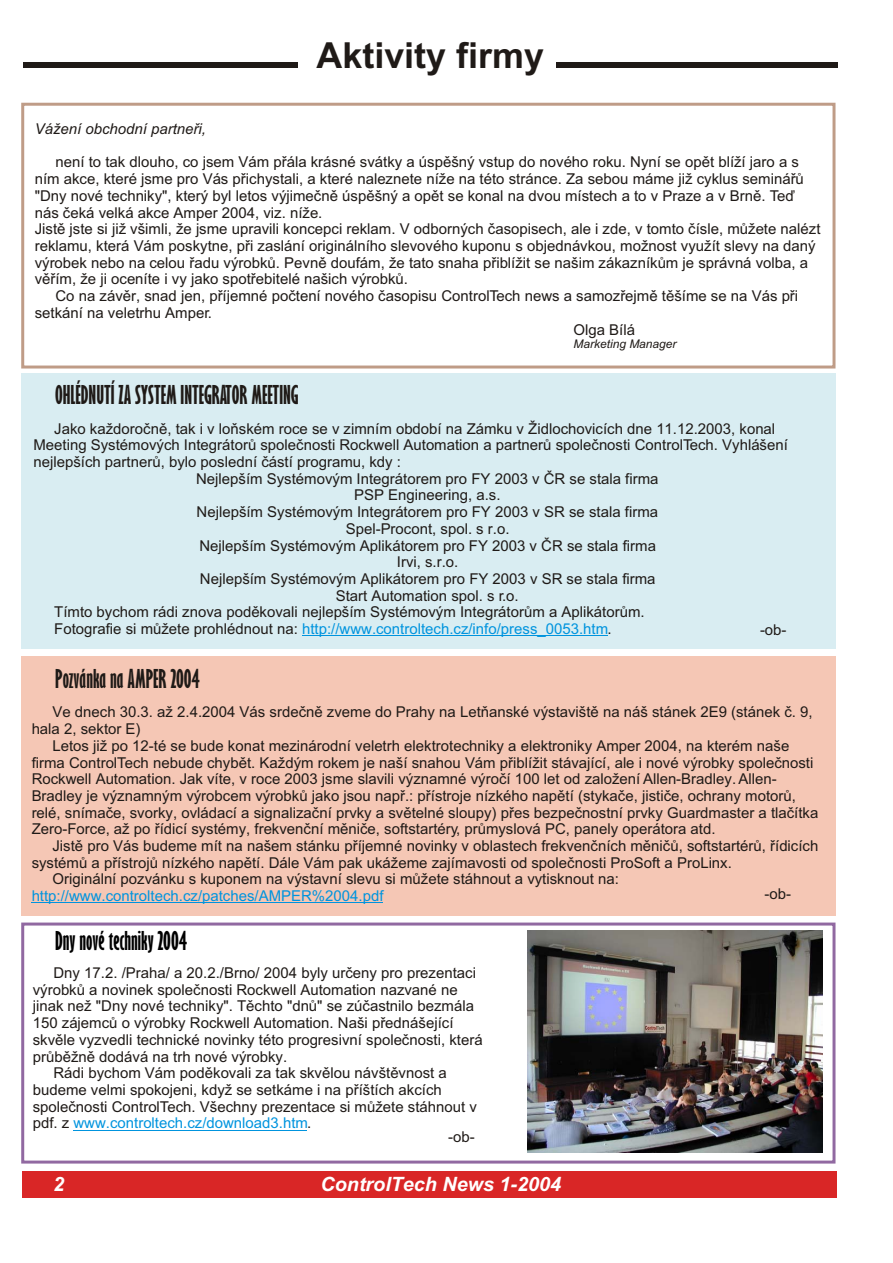
<style>
.page{position:relative;width:893px;height:1263px;background:#fff}
.page>*{position:absolute;margin:0;border:0;box-sizing:border-box;transform-origin:0 0}
.t1{font:700 35.85px "Arial";color:#1f1a17}
.t2{font:700 condensed 24px "Gill Sans MT Ext";color:#1f1a17}
.t3{font:700 condensed 24px "Gill Sans MT Ext";color:#000}
.t4{font:italic 700 19.8px "Arial";color:#fff}
.t5{font:15px/16.6px "Arial";color:#1f1a17}
.t6{font:15px "Arial";color:#0094de}
.t7{font:italic 15px "Arial";color:#1f1a17}
.t8{font:italic 12px "Arial";color:#1f1a17}
.s1{color:#1f1a17}
</style>
<div class="page">
<div style="left:23px;top:1171px;width:814px;height:27px;background:#d92626"></div>
<div style="left:23px;top:62px;width:274px;height:6px;background:#1f1a17"></div>
<div style="left:556px;top:62px;width:281px;height:6px;background:#1f1a17"></div>
<div style="left:21px;top:103px;width:814px;height:266px;border:3px solid #bf9c87"></div>
<div style="left:21px;top:923px;width:814px;height:241px;border:3px solid #9169a1"></div>
<div style="left:21px;top:373px;width:814px;height:276px;background:#d9edf2"></div>
<div style="left:21px;top:656px;width:815px;height:260px;background:#f5c7b5"></div>
<hr style="left:302px;top:635px;width:305px;height:1px;background:#0094de">
<hr style="left:32px;top:903px;width:350px;height:1px;background:#0094de">
<hr style="left:73px;top:1130px;width:234px;height:1px;background:#0094de">
<img style="left:527px;top:931px;width:295px;height:221px">
<h1 class="t1" style="left:316px;top:42px;width:229px">Aktivity firmy</h1>
<p class="t7" style="left:35px;top:123px;width:173px">Vážení obchodní partneøi,</p>
<p class="t5" style="left:35px;top:155px;width:787px;text-indent:21px">není to tak dlouho, co jsem Vám pøála krásné svátky a úspìšný vstup do nového roku. Nyní se opìt blíží jaro a s ním akce, které jsme pro Vás pøichystali, a které naleznete níže na této stránce. Za sebou máme již cyklus semináøù "Dny nové techniky", který byl letos výjimeènì úspìšný a opìt se konal na dvou místech a to v Praze a v Brnì. Teï nás èeká velká akce Amper 2004, viz. níže.<br>Jistì jste si již všimli, že jsme upravili koncepci reklam. V odborných èasopisech, ale i zde, v tomto èísle, mùžete nalézt reklamu, která Vám poskytne, pøi zaslání originálního slevového kuponu s objednávkou, možnost využít slevy na daný výrobek nebo na celou øadu výrobkù. Pevnì doufám, že tato snaha pøiblížit se našim zákazníkùm je správná volba, a vìøím, že ji oceníte i vy jako spotøebitelé našich výrobkù.</p>
<p class="t5" style="left:55px;top:289px;width:744px">Co na závìr, snad jen, pøíjemné poètení nového èasopisu ControlTech news a samozøejmì tìšíme se na Vás pøi</p>
<p class="t5" style="left:35px;top:306px;width:179px">setkání na veletrhu Amper.</p>
<p class="t5" style="left:573px;top:322px;width:63px">Olga Bílá</p>
<p class="t8" style="left:573px;top:340px;width:105px">Marketing Manager</p>
<h2 class="t2" style="left:55px;top:385px;width:245px">OHLÉDNUTÍ ZA SYSTEM INTEGRATOR MEETING</h2>
<p class="t5" style="left:54px;top:421px;width:722px">Jako každoroènì, tak i v loòském roce se v zimním období na Zámku v Židlochovicích dne 11.12.2003, konal</p>
<p class="t5" style="left:33px;top:438px;width:756px">Meeting Systémových Integrátorù spoleènosti Rockwell Automation a partnerù spoleènosti ControlTech. Vyhlášení</p>
<p class="t5" style="left:33px;top:455px;width:369px">nejlepších partnerù, bylo poslední èástí programu, kdy :</p>
<p class="t5" style="left:196px;top:472px;width:464px">Nejlepším Systémovým Integrátorem pro FY 2003 v ÈR se stala firma</p>
<p class="t5" style="left:354px;top:488px;width:148px">PSP Engineering, a.s.</p>
<p class="t5" style="left:196px;top:505px;width:463px">Nejlepším Systémovým Integrátorem pro FY 2003 v SR se stala firma</p>
<p class="t5" style="left:346px;top:522px;width:165px">Spel-Procont, spol. s r.o.</p>
<p class="t5" style="left:199px;top:538px;width:458px">Nejlepším Systémovým Aplikátorem pro FY 2003 v ÈR se stala firma</p>
<p class="t5" style="left:397px;top:555px;width:63px">Irvi, s.r.o.</p>
<p class="t5" style="left:200px;top:572px;width:457px">Nejlepším Systémovým Aplikátorem pro FY 2003 v SR se stala firma</p>
<p class="t5" style="left:336px;top:589px;width:184px">Start Automation spol. s r.o.</p>
<p class="t5" style="left:54px;top:605px;width:592px">Tímto bychom rádi znova podìkovali nejlepším Systémovým Integrátorùm a Aplikátorùm.</p>
<p class="t6" style="left:54px;top:623px;width:559px"><span class="s1">Fotografie si mùžete prohlédnout na:</span> http://www.controltech.cz/info/press_0053.htm<span class="s1">.</span></p>
<p class="t5" style="left:760px;top:623px;width:28px">-ob-</p>
<h2 class="t2" style="left:55px;top:669px;width:146px">Pozvánka na AMPER 2004</h2>
<p class="t5" style="left:52px;top:705px;width:761px">Ve dnech 30.3. až 2.4.2004 Vás srdeènì zveme do Prahy na Letòanské výstavištì na náš stánek 2E9 (stánek è. 9,</p>
<p class="t5" style="left:32px;top:722px;width:110px">hala 2, sektor E)</p>
<p class="t5" style="left:52px;top:739px;width:738px">Letos již po 12-té se bude konat mezinárodní veletrh elektrotechniky a elektroniky Amper 2004, na kterém naše</p>
<p class="t5" style="left:32px;top:755px;width:783px">firma ControlTech nebude chybìt. Každým rokem je naší snahou Vám pøiblížit stávající, ale i nové výrobky spoleènosti</p>
<p class="t5" style="left:32px;top:772px;width:746px">Rockwell Automation. Jak víte, v roce 2003 jsme slavili významné výroèí 100 let od založení Allen-Bradley. Allen-</p>
<p class="t5" style="left:32px;top:789px;width:765px">Bradley je významným výrobcem výrobkù jako jsou napø.: pøístroje nízkého napìtí (stykaèe, jistièe, ochrany motorù,</p>
<p class="t5" style="left:32px;top:806px;width:788px">relé, snímaèe, svorky, ovládací a signalizaèní prvky a svìtelné sloupy) pøes bezpeènostní prvky Guardmaster a tlaèítka</p>
<p class="t5" style="left:32px;top:822px;width:685px">Zero-Force, až po øídicí systémy, frekvenèní mìnièe, softstartéry, prùmyslová PC, panely operátora atd.</p>
<p class="t5" style="left:52px;top:839px;width:767px">Jistì pro Vás budeme mít na našem stánku pøíjemné novinky v oblastech frekvenèních mìnièù, softstartérù, øídicích</p>
<p class="t5" style="left:32px;top:856px;width:701px">systémù a pøístrojù nízkého napìtí. Dále Vám pak ukážeme zajímavosti od spoleènosti ProSoft a ProLinx.</p>
<p class="t5" style="left:52px;top:872px;width:568px">Originální pozvánku s kuponem na výstavní slevu si mùžete stáhnout a vytisknout na:</p>
<p class="t6" style="left:32px;top:890px;width:353px">http://www.controltech.cz/patches/AMPER%2004.pdf</p>
<p class="t5" style="left:764px;top:887px;width:28px">-ob-</p>
<h2 class="t3" style="left:55px;top:931px;width:133px">Dny nové techniky 2004</h2>
<p class="t5" style="left:53px;top:966px;width:424px">Dny 17.2. /Praha/ a 20.2./Brno/ 2004 byly urèeny pro prezentaci</p>
<p class="t5" style="left:33px;top:983px;width:426px">výrobkù a novinek spoleènosti Rockwell Automation nazvané ne</p>
<p class="t5" style="left:33px;top:999px;width:443px">jinak než "Dny nové techniky". Tìchto "dnù" se zúèastnilo bezmála</p>
<p class="t5" style="left:33px;top:1016px;width:422px">150 zájemcù o výrobky Rockwell Automation. Naši pøednášející</p>
<p class="t5" style="left:33px;top:1033px;width:451px">skvìle vyzvedli technické novinky této progresivní spoleènosti, která</p>
<p class="t5" style="left:33px;top:1049px;width:256px">prùbìžnì dodává na trh nové výrobky.</p>
<p class="t5" style="left:53px;top:1066px;width:395px">Rádi bychom Vám podìkovali za tak skvìlou návštìvnost a</p>
<p class="t5" style="left:33px;top:1083px;width:410px">budeme velmi spokojeni, když se setkáme i na pøíštích akcích</p>
<p class="t5" style="left:33px;top:1100px;width:445px">spoleènosti ControlTech. Všechny prezentace si mùžete stáhnout v</p>
<p class="t6" style="left:33px;top:1118px;width:280px"><span class="s1">pdf. z</span> www.controltech.cz/download3.htm<span class="s1">.</span></p>
<p class="t5" style="left:448px;top:1130px;width:28px">-ob-</p>
<h3 class="t4" style="left:53px;top:1173px;width:12px">2</h3>
<h3 class="t4" style="left:320px;top:1173px;width:242px">ControlTech News 1-2004</h3>
</div>
